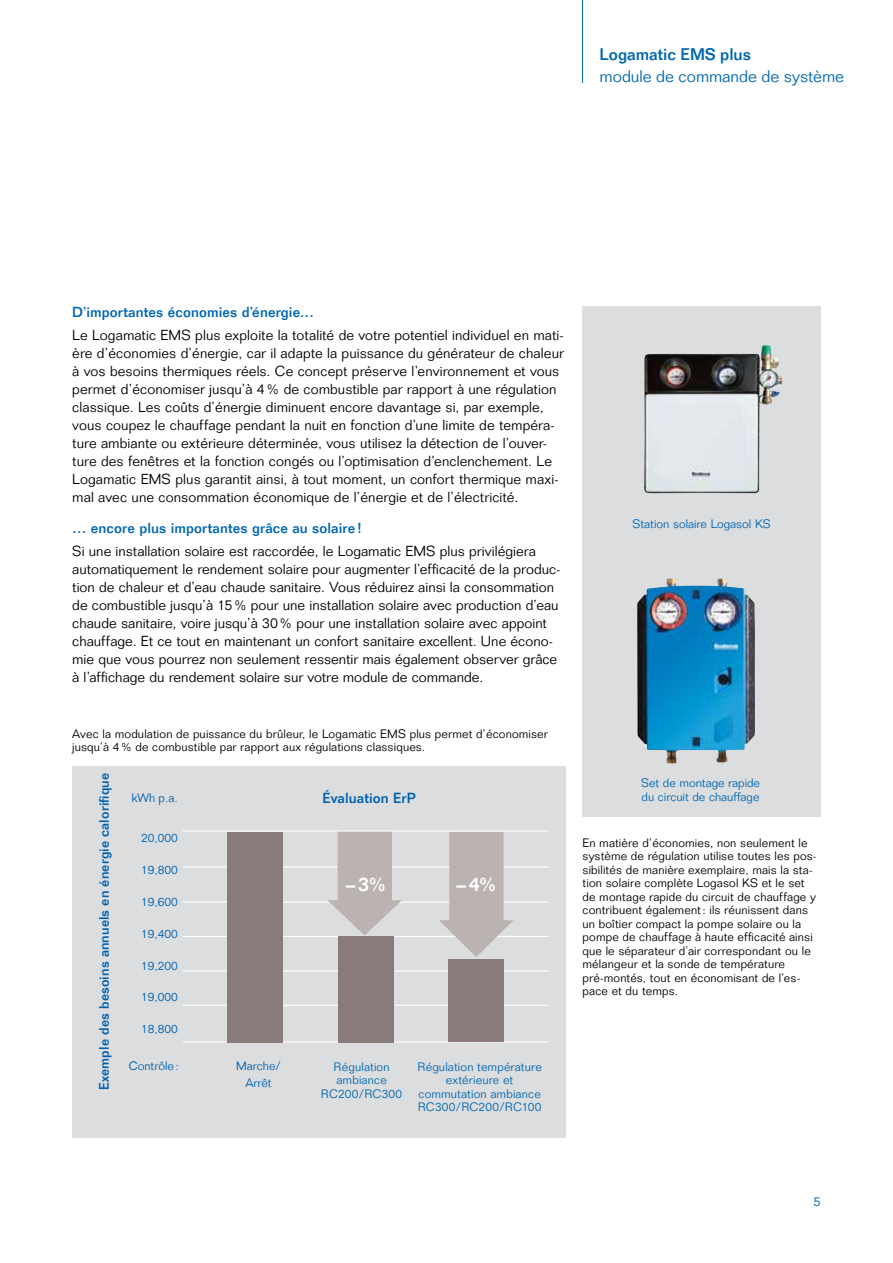
<style>
.page{position:relative;width:893px;height:1263px;background:#fff}
.page>*{position:absolute;margin:0;border:0;box-sizing:border-box;transform-origin:0 0}
.t1{font:500 19.5px "Folio LT";color:#fff}
.t2{font:300 16.5px "Folio";color:#0067b1}
.t3{font:500 16.5px "Folio";color:#0067b1}
.t4{font:300 14.25px/18px "Folio";letter-spacing:.005em;color:#000}
.t5{font:500 14.25px "Folio";letter-spacing:.005em;color:#0067b1}
.t6{font:500 14.25px "Folio LT";letter-spacing:.005em;color:#0061af}
.t7{font:500 13.5px "Folio";letter-spacing:.01em;color:#0061af}
.t8{font:300 12.75px "Folio";color:#0067b1}
.t9{font:300 12px/13.5px "Folio";letter-spacing:.015em;color:#000}
.t10{font:300 12px/13.5px "Folio";letter-spacing:.01em;color:#0067b1;text-align:center}
.t11{font:300 12px "Folio";color:#0061af}
.t12{font:300 12px/16.5px "Folio LT";color:#0061af;text-align:center}
</style>
<div class="page">
<hr style="left:582px;top:0;width:1px;height:83px;background:#0067b1">
<div style="left:583px;top:306px;width:238px;height:510px;background:#dcddde"></div>
<img style="left:644px;top:345px;width:138px;height:148px">
<img style="left:637px;top:578px;width:118px;height:185px">
<div style="left:72px;top:767px;width:494px;height:371px;background:#dcddde"></div>
<hr style="left:183px;top:866px;width:366px;height:1px;background:#fff">
<hr style="left:183px;top:1041px;width:366px;height:1px;background:#fff">
<hr style="left:183px;top:901px;width:366px;height:2px;background:#fff">
<hr style="left:183px;top:936px;width:366px;height:1px;background:#fff">
<hr style="left:183px;top:970px;width:366px;height:1px;background:#fff">
<hr style="left:183px;top:1005px;width:366px;height:1px;background:#fff">
<div style="left:227px;top:832px;width:56px;height:210px;background:#897a7b"></div>
<div style="left:338px;top:936px;width:55px;height:106px;background:#897a7b"></div>
<svg style="left:327px;top:831px;width:75px;height:104px"></svg>
<svg style="left:439px;top:832px;width:74px;height:125px"></svg>
<div style="left:449px;top:959px;width:55px;height:83px;background:#897a7b"></div>
<hr style="left:183px;top:830px;width:366px;height:1px;background:#fff">
<p class="t3" style="left:600px;top:44px;width:153px">Logamatic EMS plus</p>
<p class="t2" style="left:600px;top:66px;width:246px">module de commande de système</p>
<p class="t5" style="left:72px;top:304px;width:243px">D’importantes économies d’énergie…</p>
<p class="t4" style="left:72px;top:326px;width:493px">Le Logamatic EMS plus exploite la totalité de votre potentiel individuel en mati&shy;ère d’économies d’énergie, car il adapte la puissance du générateur de chaleur à vos besoins thermiques réels. Ce concept préserve l’environnement et vous permet d’économiser jusqu’à 4% de combustible par rapport à une régulation classique. Les coûts d’énergie diminuent encore davantage si, par exemple, vous coupez le chauffage pendant la nuit en fonction d’une limite de tempéra&shy;ture ambiante ou extérieure déterminée, vous utilisez la détection de l’ouver&shy;ture des fenêtres et la fonction congés ou l’optimisation d’enclenchement. Le Logamatic EMS plus garantit ainsi, à tout moment, un confort thermique maxi&shy;mal avec une consommation économique de l’énergie et de l’électricité.</p>
<p class="t5" style="left:72px;top:520px;width:291px">… encore plus importantes grâce au solaire!</p>
<p class="t4" style="left:72px;top:541px;width:490px">Si une installation solaire est raccordée, le Logamatic EMS plus privilégiera automatiquement le rendement solaire pour augmenter l’efficacité de la produc&shy;tion de chaleur et d’eau chaude sanitaire. Vous réduirez ainsi la consommation de combustible jusqu’à 15% pour une installation solaire avec production d’eau chaude sanitaire, voire jusqu’à 30% pour une installation solaire avec appoint chauffage. Et ce tout en maintenant un confort sanitaire excellent. Une écono&shy;mie que vous pourrez non seulement ressentir mais également observer grâce à l’affichage du rendement solaire sur votre module de commande.</p>
<p class="t9" style="left:72px;top:727px;width:477px">Avec la modulation de puissance du brûleur, le Logamatic EMS plus permet d’économiser jusqu’à 4% de combustible par rapport aux régulations classiques.</p>
<p class="t7" style="left:96px;top:1090px;width:319px;rotate:-90deg">Exemple des besoins annuels en énergie calorifique</p>
<p class="t12" style="left:131px;top:790px;width:48px">kWh p.a.</p>
<p class="t6" style="left:323px;top:789px;width:95px">Évaluation ErP</p>
<p class="t11" style="left:141px;top:830px;width:38px">20,000</p>
<p class="t11" style="left:141px;top:862px;width:38px">19,800</p>
<p class="t11" style="left:141px;top:894px;width:38px">19,600</p>
<p class="t11" style="left:141px;top:926px;width:38px">19,400</p>
<p class="t11" style="left:141px;top:958px;width:38px">19,200</p>
<p class="t11" style="left:141px;top:990px;width:38px">19,000</p>
<p class="t11" style="left:141px;top:1022px;width:38px">18,800</p>
<h1 class="t1" style="left:346px;top:872px;width:41px">–3%</h1>
<h1 class="t1" style="left:457px;top:872px;width:41px">–4%</h1>
<p class="t12" style="left:129px;top:1058px;width:51px">Contrôle:</p>
<p class="t10" style="left:321px;top:1059px;width:83px">Régulation ambiance<br>RC200/RC300</p>
<p class="t10" style="left:417px;top:1059px;width:126px">Régulation température extérieure et commutation ambiance<br>RC300/RC200/RC100</p>
<p class="t12" style="left:236px;top:1058px;width:46px">Marche/<br>Arrêt</p>
<p class="t10" style="left:632px;top:517px;width:140px">Station solaire Logasol KS</p>
<p class="t10" style="left:641px;top:776px;width:121px;text-align:left">Set de montage rapide du circuit de chauffage</p>
<p class="t9" style="left:583px;top:836px;width:235px">En matière d’économies, non seulement le système de régulation utilise toutes les pos&shy;sibilités de manière exemplaire, mais la sta&shy;tion solaire complète Logasol KS et le set de montage rapide du circuit de chauffage y contribuent également: ils réunissent dans un boîtier compact la pompe solaire ou la pompe de chauffage à haute efficacité ainsi que le séparateur d’air correspondant ou le mélangeur et la sonde de température pré-montés, tout en économisant de l’es&shy;pace et du temps.</p>
<p class="t8" style="left:814px;top:1193px;width:9px">5</p>
</div>
